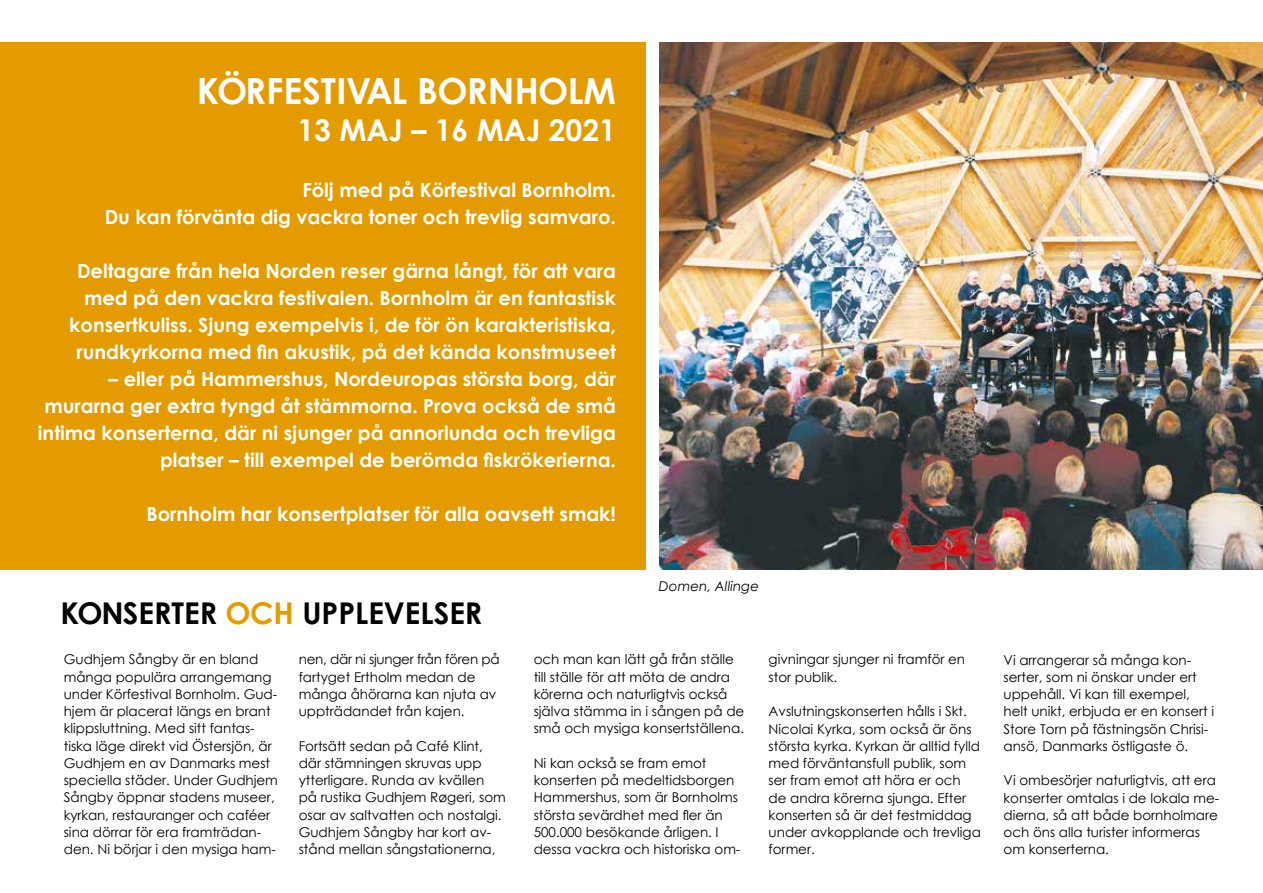
<style>
.page{position:relative;width:1263px;height:893px;background:#fff}
.page>*{position:absolute;margin:0;border:0;box-sizing:border-box;transform-origin:0 0}
.t1{font:700 36px "Century Gothic";letter-spacing:-.02em;color:#fff}
.t2{font:700 30px "Century Gothic";color:#000}
.t3{font:700 30px "Century Gothic";color:#fff}
.t4{font:700 19.5px/27px "Century Gothic";color:#fff;text-align:right}
.t5{font:13.5px/17.2px "Century Gothic";color:#000}
.t6{font:italic 13.5px "Century Gothic";color:#000}
.s1{color:#e49b00}
</style>
<div class="page">
<div style="left:0;top:43px;width:646px;height:527px;background:#e49b00"></div>
<img style="left:659px;top:43px;width:604px;height:527px">
<h1 class="t1" style="left:197px;top:63px;width:421px">KÖRFESTIVAL BORNHOLM</h1>
<h2 class="t3" style="left:297px;top:107px;width:320px">13 MAJ – 16 MAJ 2021</h2>
<h3 class="t4" style="left:105px;top:175px;width:513px">Följ med på Körfestival Bornholm.<br>Du kan förvänta dig vackra toner och trevlig samvaro.</h3>
<h3 class="t4" style="left:69px;top:256px;width:548px">Deltagare från hela Norden reser gärna långt, för att vara med på den vackra festivalen. Bornholm är en fantastisk konsertkuliss. Sjung exempelvis i, de för ön karakteristiska, rundkyrkorna med fin akustik, på det kända konstmuseet</h3>
<h3 class="t4" style="left:38px;top:364px;width:579px">– eller på Hammershus, Nordeuropas största borg, där murarna ger extra tyngd åt stämmorna. Prova också de små intima konserterna, där ni sjunger på annorlunda och trevliga platser – till exempel de berömda fiskrökerierna.</h3>
<h3 class="t4" style="left:146px;top:499px;width:471px">Bornholm har konsertplatser för alla oavsett smak!</h3>
<h2 class="t2" style="left:61px;top:590px;width:423px">KONSERTER <span class="s1">OCH</span> UPPLEVELSER</h2>
<p class="t5" style="left:64px;top:651px;width:216px">Gudhjem Sångby är en bland många populära arrangemang under Körfestival Bornholm. Gud&shy;hjem är placerat längs en brant klippsluttning. Med sitt fantas&shy;tiska läge direkt vid Östersjön, är<br>Gudhjem en av Danmarks mest speciella städer. Under Gudhjem<br>Sångby öppnar stadens museer, kyrkan, restauranger och caféer sina dörrar för era framträdan&shy;den. Ni börjar i den mysiga ham-</p>
<p class="t5" style="left:299px;top:651px;width:202px">nen, där ni sjunger från fören på fartyget Ertholm medan de många åhörarna kan njuta av uppträdandet från kajen.</p>
<p class="t5" style="left:299px;top:737px;width:209px">Fortsätt sedan på Café Klint, där stämningen skruvas upp ytterligare. Runda av kvällen på rustika Gudhjem Røgeri, som osar av saltvatten och nostalgi.<br>Gudhjem Sångby har kort av&shy;stånd mellan sångstationerna,</p>
<p class="t6" style="left:659px;top:577px;width:102px">Domen, Allinge</p>
<p class="t5" style="left:534px;top:651px;width:212px">och man kan lätt gå från ställe till ställe för att möta de andra körerna och naturligtvis också själva stämma in i sången på de små och mysiga konsertställena.</p>
<p class="t5" style="left:534px;top:754px;width:208px">Ni kan också se fram emot konserten på medeltidsborgen<br>Hammershus, som är Bornholms största sevärdhet med fler än<br>500.000 besökande årligen. I dessa vackra och historiska om-</p>
<p class="t5" style="left:769px;top:651px;width:198px">givningar sjunger ni framför en stor publik.</p>
<p class="t5" style="left:769px;top:702px;width:214px">Avslutningskonserten hålls i Skt.<br>Nicolai Kyrka, som också är öns största kyrka. Kyrkan är alltid fylld med förväntansfull publik, som ser fram emot att höra er och de andra körerna sjunga. Efter konserten så är det festmiddag under avkopplande och trevliga former.</p>
<p class="t5" style="left:1003px;top:651px;width:212px">Vi arrangerar så många kon&shy;serter, som ni önskar under ert uppehåll. Vi kan till exempel, helt unikt, erbjuda er en konsert i<br>Store Torn på fästningsön Chrisi&shy;ansö, Danmarks östligaste ö.</p>
<p class="t5" style="left:1003px;top:772px;width:217px">Vi ombesörjer naturligtvis, att era konserter omtalas i de lokala me&shy;dierna, så att både bornholmare och öns alla turister informeras om konserterna.</p>
</div>
